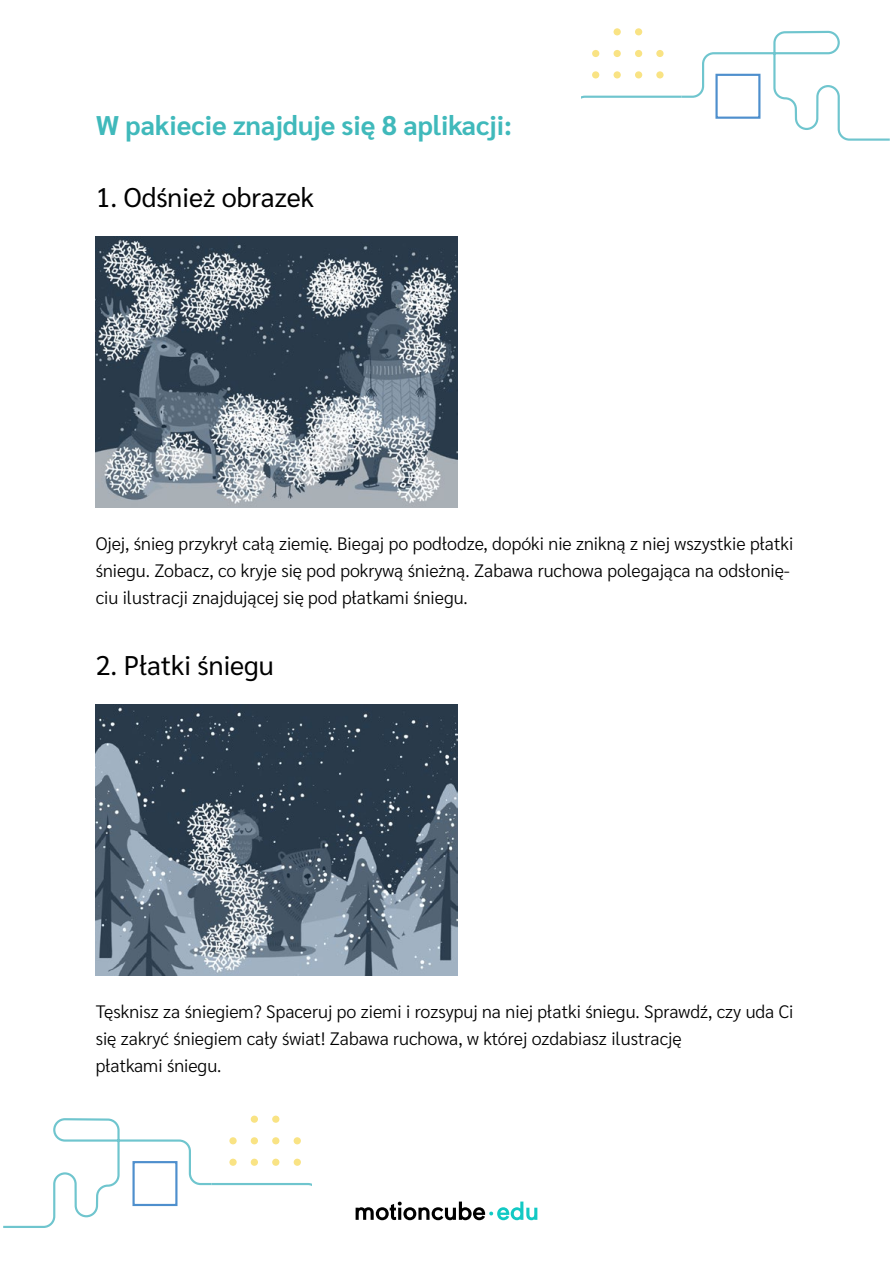
<style>
.page{position:relative;width:893px;height:1263px;background:#fff}
.page>*{position:absolute;margin:0;border:0;box-sizing:border-box;transform-origin:0 0}
.t1{font:700 27px "Sarabun";color:#40b9bb}
.t2{font:27px "Sarabun";color:#000}
.t3{font:300 18px/27px "Sarabun";color:#000}
</style>
<div class="page">
<svg style="left:356px;top:1201px;width:181px;height:19px"></svg>
<img style="left:96px;top:236px;width:361px;height:271px">
<img style="left:96px;top:705px;width:361px;height:271px">
<svg style="left:3px;top:1115px;width:308px;height:113px"></svg>
<svg style="left:582px;top:28px;width:308px;height:113px"></svg>
<h1 class="t1" style="left:96px;top:110px;width:418px">W pakiecie znajduje się 8 aplikacji:</h1>
<h1 class="t2" style="left:96px;top:181px;width:220px">1. Odśnież obrazek</h1>
<p class="t3" style="left:96px;top:530px;width:699px">Ojej, śnieg przykrył całą ziemię. Biegaj po podłodze, dopóki nie znikną z niej wszystkie płatki śniegu. Zobacz, co kryje się pod pokrywą śnieżną. Zabawa ruchowa polegająca na odsłonię&shy;ciu ilustracji znajdującej się pod płatkami śniegu.</p>
<h1 class="t2" style="left:96px;top:650px;width:180px">2. Płatki śniegu</h1>
<p class="t3" style="left:96px;top:998px;width:699px">Tęsknisz za śniegiem? Spaceruj po ziemi i rozsypuj na niej płatki śniegu. Sprawdź, czy uda Ci się zakryć śniegiem cały świat! Zabawa ruchowa, w której ozdabiasz ilustrację<br>płatkami śniegu.</p>
</div>
